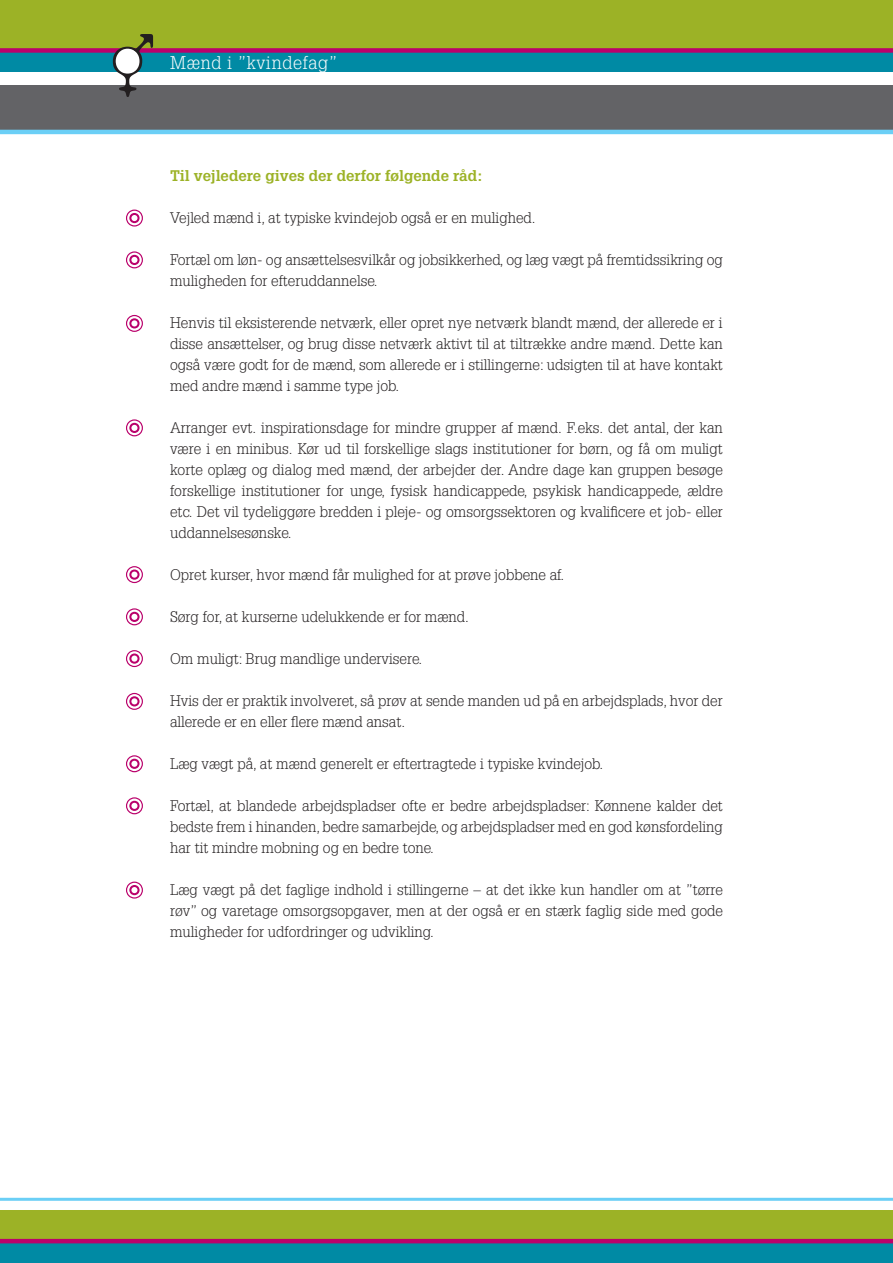
<style>
.page{position:relative;width:893px;height:1263px;background:#fff}
.page>*{position:absolute;margin:0;border:0;box-sizing:border-box;transform-origin:0 0}
.t1{font:300 18px "Glypha LT Std";letter-spacing:.04em;color:#fff}
.t2{font:300 15px/21px "Glypha LT Std";color:#231f20;text-align:justify}
.t3{font:700 15px "Glypha LT Std";color:#9cb226}
</style>
<div class="page">
<div style="left:0;top:23px;width:893px;height:49px;background:#008aa4"></div>
<div style="left:0;top:0;width:893px;height:50px;background:#9cb226"></div>
<div style="left:0;top:85px;width:893px;height:49px;background:#636366"></div>
<div style="left:0;top:48px;width:893px;height:5px;background:#ba016b"></div>
<hr style="left:0;top:130px;width:893px;height:4px;background:#6bcff6">
<div style="left:0;top:1214px;width:893px;height:49px;background:#008aa4"></div>
<div style="left:0;top:1210px;width:893px;height:30px;background:#9cb226"></div>
<hr style="left:0;top:1239px;width:893px;height:4px;background:#ba016b">
<hr style="left:0;top:1198px;width:893px;height:3px;background:#6bcff6">
<svg style="left:113px;top:34px;width:40px;height:63px"></svg>
<svg style="left:126px;top:210px;width:17px;height:17px"></svg>
<svg style="left:126px;top:251px;width:17px;height:17px"></svg>
<svg style="left:126px;top:315px;width:17px;height:17px"></svg>
<svg style="left:126px;top:419px;width:17px;height:17px"></svg>
<svg style="left:126px;top:566px;width:17px;height:17px"></svg>
<svg style="left:126px;top:608px;width:17px;height:17px"></svg>
<svg style="left:126px;top:650px;width:17px;height:17px"></svg>
<svg style="left:126px;top:693px;width:17px;height:17px"></svg>
<svg style="left:126px;top:755px;width:17px;height:17px"></svg>
<svg style="left:126px;top:797px;width:17px;height:17px"></svg>
<svg style="left:126px;top:881px;width:17px;height:17px"></svg>
<p class="t1" style="left:170px;top:53px;width:168px">Mænd i ”kvindefag”</p>
<p class="t3" style="left:170px;top:166px;width:314px">Til vejledere gives der derfor følgende råd:</p>
<p class="t2" style="left:170px;top:207px;width:367px">Vejled mænd i, at typiske kvindejob også er en mulighed.</p>
<p class="t2" style="left:170px;top:249px;width:554px">Fortæl om løn- og ansættelsesvilkår og jobsikkerhed, og læg vægt på fremtidssikring og muligheden for efteruddannelse.</p>
<p class="t2" style="left:170px;top:312px;width:554px">Henvis til eksisterende netværk, eller opret nye netværk blandt mænd, der allerede er i disse ansættelser, og brug disse netværk aktivt til at tiltrække andre mænd. Dette kan også være godt for de mænd, som allerede er i stillingerne: udsigten til at have kontakt med andre mænd i samme type job.</p>
<p class="t2" style="left:170px;top:417px;width:554px">Arranger evt. inspirationsdage for mindre grupper af mænd. F.eks. det antal, der kan være i en minibus. Kør ud til forskellige slags institutioner for børn, og få om muligt korte oplæg og dialog med mænd, der arbejder der. Andre dage kan gruppen besøge forskellige institutioner for unge, fysisk handicappede, psykisk handicappede, ældre etc. Det vil tydeliggøre bredden i pleje- og omsorgssektoren og kvalificere et job- eller uddannelsesønske.</p>
<p class="t2" style="left:170px;top:564px;width:395px">Opret kurser, hvor mænd får mulighed for at prøve jobbene af.</p>
<p class="t2" style="left:170px;top:606px;width:300px">Sørg for, at kurserne udelukkende er for mænd.</p>
<p class="t2" style="left:170px;top:648px;width:254px">Om muligt: Brug mandlige undervisere.</p>
<p class="t2" style="left:170px;top:690px;width:554px">Hvis der er praktik involveret, så prøv at sende manden ud på en arbejdsplads, hvor der allerede er en eller flere mænd ansat.</p>
<p class="t2" style="left:170px;top:753px;width:435px">Læg vægt på, at mænd generelt er eftertragtede i typiske kvindejob.</p>
<p class="t2" style="left:170px;top:795px;width:554px">Fortæl, at blandede arbejdspladser ofte er bedre arbejdspladser: Kønnene kalder det bedste frem i hinanden, bedre samarbejde, og arbejdspladser med en god kønsfordeling har tit mindre mobning og en bedre tone.</p>
<p class="t2" style="left:170px;top:879px;width:554px">Læg vægt på det faglige indhold i stillingerne – at det ikke kun handler om at ”tørre røv” og varetage omsorgsopgaver, men at der også er en stærk faglig side med gode muligheder for udfordringer og udvikling.</p>
</div>
